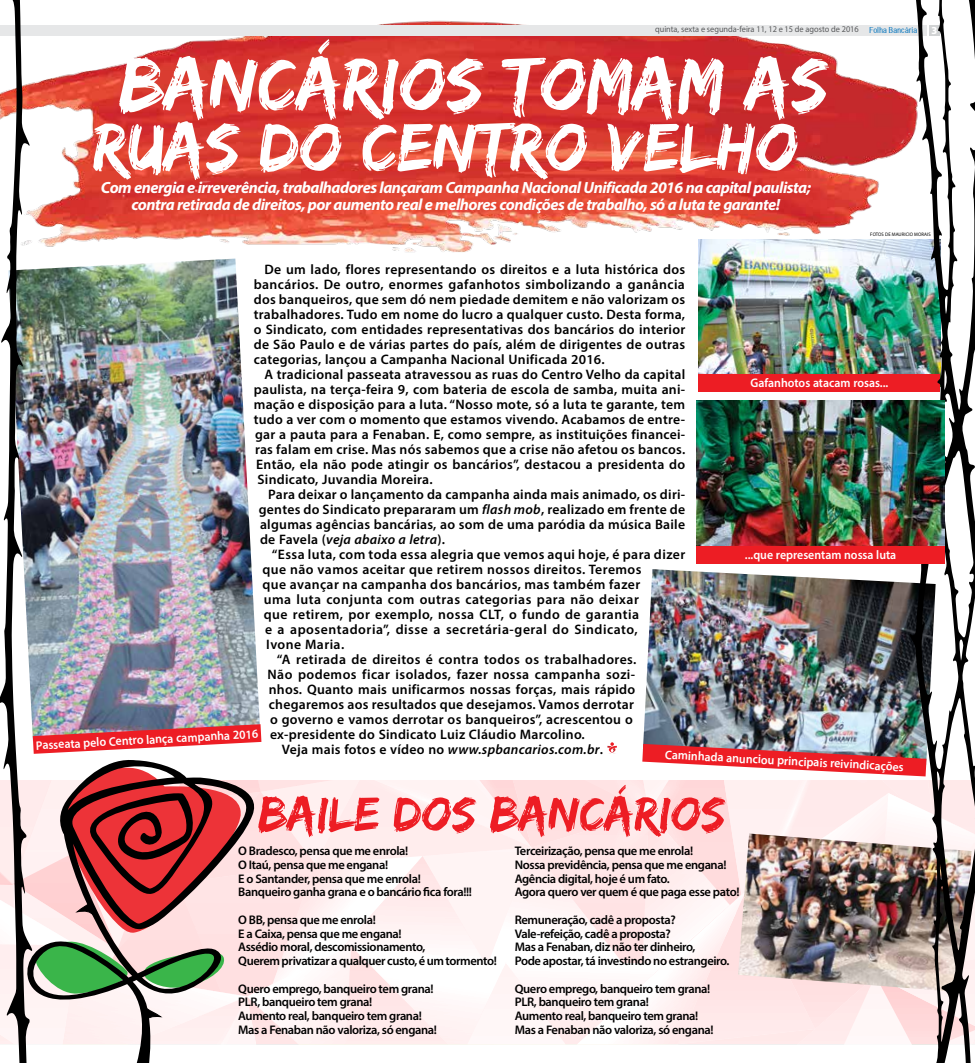
<style>
.page{position:relative;width:975px;height:1063px;background:#fff}
.page>*{position:absolute;margin:0;border:0;box-sizing:border-box;transform-origin:0 0}
.t1{font:77.38px "Edo SZ";color:#fff}
.t2{font:70.88px "Edo SZ";color:#fff}
.t3{font:50px "Edo SZ";color:#ed1d24}
.t4{font:italic 700 16.25px/17.5px "Myriad Pro";letter-spacing:-.03em;color:#fff;text-align:center}
.t5{font:600 13.75px/15px "Myriad Pro";letter-spacing:.02em;color:#000;text-align:justify}
.t6{font:600 13.75px "Myriad Pro";letter-spacing:.04em;color:#000}
.t7{font:600 12.5px/13.8px "Myriad Pro";letter-spacing:-.03em;color:#000}
.t8{font:600 12.5px "Myriad Pro";color:#fff;scale:.95 1}
.t9{font:8.75px "Myriad Pro";color:#58595b;scale:.95 1}
.t10{font:8.75px "Alido";letter-spacing:.055em;color:#0072bc;scale:.81 1}
.t11{font:5px "Myriad Pro";letter-spacing:.02em;color:#000;scale:.95 1}
.s1{font-family:"Frutiger";font-weight:900;font-size:10px;color:#fff}
.s2{font-style:italic}
</style>
<div class="page">
<img style="left:0;top:0;width:974px;height:1063px">
<img style="left:696px;top:400px;width:248px;height:146px">
<div style="left:696px;top:546px;width:248px;height:17px;background:#ed1d24"></div>
<p class="t9" style="left:655px;top:24px;width:216px">quinta, sexta e segunda-feira 11, 12 e 15 de agosto de 2016</p>
<h1 class="t1" style="left:119px;top:39px;width:710px">BANCÁRIOS TOMAM AS</h1>
<h2 class="t2" style="left:93px;top:106px;width:707px">RUAS DO CENTRO VELHO</h2>
<p class="t4" style="left:101px;top:178px;width:711px">Com energia e irreverência, trabalhadores lançaram Campanha Nacional Unificada 2016 na capital paulista; contra retirada de direitos, por aumento real e melhores condições de trabalho, só a luta te garante!</p>
<p class="t10" style="left:875px;top:25px;width:77px">Folha Bancária <span class="s1">3</span></p>
<p class="t10" style="left:869px;top:25px;width:60px">Folha Bancária</p>
<p class="t11" style="left:870px;top:231px;width:65px">FOTOS DE MAURICIO MORAIS</p>
<p class="t5" style="left:254px;top:261px;width:433px;text-indent:11px">De um lado, flores representando os direitos e a luta histórica dos bancários. De outro, enormes gafanhotos simbolizando a ganância dos banqueiros, que sem dó nem piedade demitem e não valorizam os trabalhadores. Tudo em nome do lucro a qualquer custo. Desta forma, o Sindicato, com entidades representativas dos bancários do interior de São Paulo e de várias partes do país, além de dirigentes de outras categorias, lançou a Campanha Nacional Unificada 2016.</p>
<p class="t5" style="left:254px;top:366px;width:433px;text-indent:11px">A tradicional passeata atravessou as ruas do Centro Velho da capital paulista, na terça-feira 9, com bateria de escola de samba, muita ani&shy;mação e disposição para a luta. “Nosso mote, só a luta te garante, tem tudo a ver com o momento que estamos vivendo. Acabamos de entre&shy;gar a pauta para a Fenaban. E, como sempre, as instituições financei&shy;ras falam em crise. Mas nós sabemos que a crise não afetou os bancos.<br>Então, ela não pode atingir os bancários”, destacou a presidenta do Sindicato, Juvandia Moreira.</p>
<p class="t5" style="left:259px;top:486px;width:428px;text-indent:9px">Para deixar o lançamento da campanha ainda mais animado, os diri&shy;gentes do Sindicato prepararam um <span class="s2">flash mob</span>, realizado em frente de algumas agências bancárias, ao som de uma paródia da música Baile de Favela (<span class="s2">veja abaixo a letra</span>).</p>
<p class="t5" style="left:272px;top:546px;width:415px">“Essa luta, com toda essa alegria que vemos aqui hoje, é para dizer</p>
<p class="t5" style="left:262px;top:561px;width:380px">que não vamos aceitar que retirem nossos direitos. Teremos</p>
<p class="t5" style="left:262px;top:576px;width:379px">que avançar na campanha dos bancários, mas também fazer</p>
<p class="t5" style="left:264px;top:591px;width:376px">uma luta conjunta com outras categorias para não deixar</p>
<p class="t5" style="left:264px;top:606px;width:377px">que retirem, por exemplo, nossa CLT, o fundo de garantia</p>
<p class="t6" style="left:265px;top:620px;width:374px">e a aposentadoria”, disse a secretária-geral do Sindicato,</p>
<p class="t5" style="left:266px;top:636px;width:79px">Ivone Maria.</p>
<p class="t5" style="left:277px;top:651px;width:361px">“A retirada de direitos é contra todos os trabalhadores.</p>
<p class="t5" style="left:267px;top:666px;width:369px">Não podemos ficar isolados, fazer nossa campanha sozi-</p>
<p class="t5" style="left:269px;top:681px;width:368px">nhos. Quanto mais unificarmos nossas forças, mais rápido</p>
<p class="t5" style="left:269px;top:696px;width:367px">chegaremos aos resultados que desejamos. Vamos derrotar</p>
<p class="t5" style="left:270px;top:711px;width:364px">o governo e vamos derrotar os banqueiros”, acrescentou o</p>
<p class="t5" style="left:270px;top:726px;width:316px">ex-presidente do Sindicato Luiz Cláudio Marcolino.</p>
<p class="t5" style="left:282px;top:741px;width:323px">Veja mais fotos e vídeo no <span class="s2">www.spbancarios.com.br</span>.</p>
<p class="t8" style="left:750px;top:375px;width:147px">Gafanhotos atacam rosas...</p>
<p class="t8" style="left:745px;top:547px;width:161px">...que representam nossa luta</p>
<p class="t8" style="left:36px;top:737px;width:236px;rotate:-3deg">Passeata pelo Centro lança campanha 2016</p>
<p class="t8" style="left:665px;top:746px;width:253px;rotate:3deg">Caminhada anunciou principais reivindicações</p>
<h3 class="t3" style="left:258px;top:785px;width:468px">BAILE DOS BANCÁRIOS</h3>
<p class="t7" style="left:238px;top:844px;width:235px">O Bradesco, pensa que me enrola!<br>O Itaú, pensa que me engana!<br>E o Santander, pensa que me enrola!<br>Banqueiro ganha grana e o bancário fica fora!!!</p>
<p class="t7" style="left:238px;top:912px;width:260px">O BB, pensa que me enrola!<br>E a Caixa, pensa que me engana!<br>Assédio moral, descomissionamento,<br>Querem privatizar a qualquer custo, é um tormento!</p>
<p class="t7" style="left:238px;top:981px;width:200px">Quero emprego, banqueiro tem grana!<br>PLR, banqueiro tem grana!<br>Aumento real, banqueiro tem grana!<br>Mas a Fenaban não valoriza, só engana!</p>
<p class="t7" style="left:514px;top:844px;width:226px">Terceirização, pensa que me enrola!<br>Nossa previdência, pensa que me engana!<br>Agência digital, hoje é um fato.<br>Agora quero ver quem é que paga esse pato!</p>
<p class="t7" style="left:514px;top:912px;width:216px">Remuneração, cadê a proposta?<br>Vale-refeição, cadê a proposta?<br>Mas a Fenaban, diz não ter dinheiro,<br>Pode apostar, tá investindo no estrangeiro.</p>
<p class="t7" style="left:514px;top:981px;width:200px">Quero emprego, banqueiro tem grana!<br>PLR, banqueiro tem grana!<br>Aumento real, banqueiro tem grana!<br>Mas a Fenaban não valoriza, só engana!</p>
</div>
